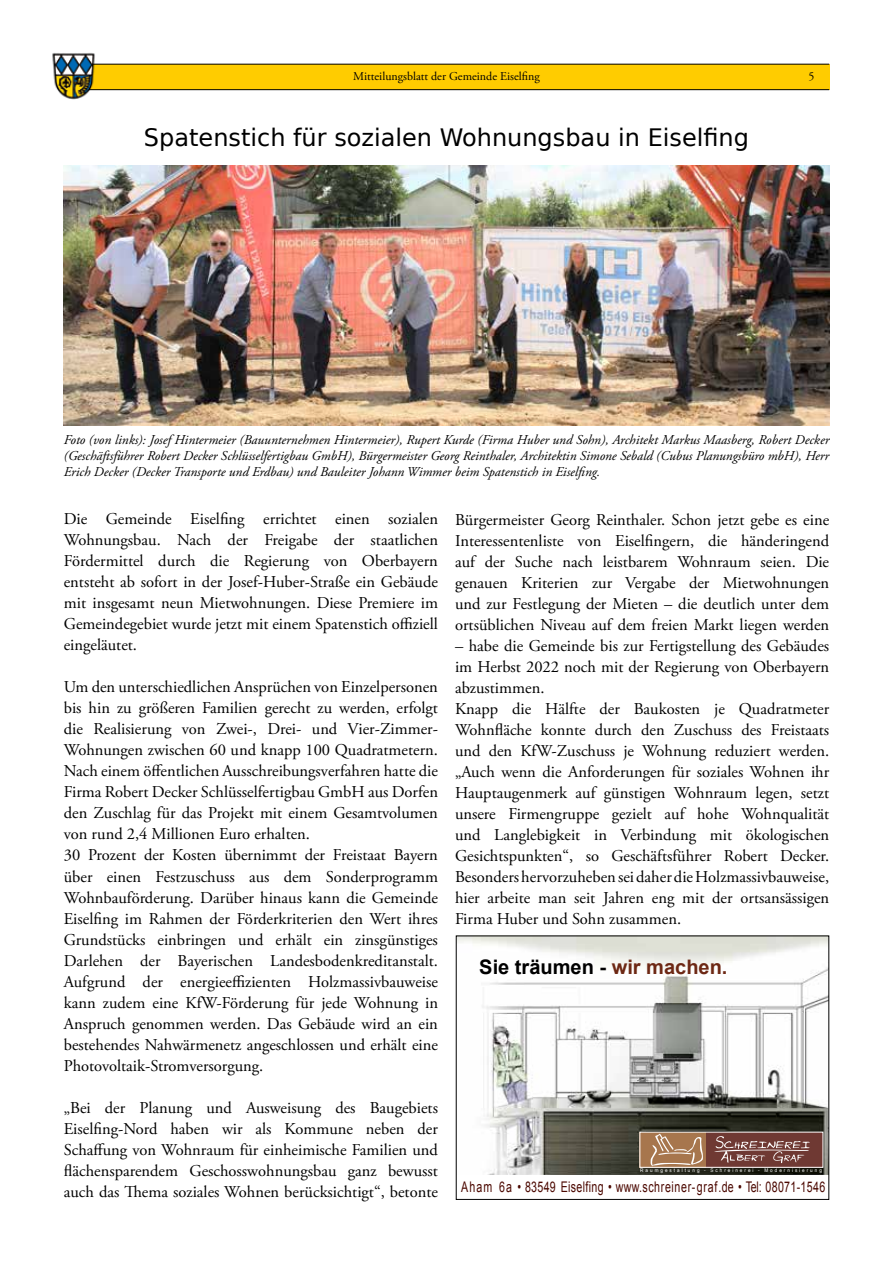
<style>
.page{position:relative;width:893px;height:1263px;background:#fff}
.page>*{position:absolute;margin:0;border:0;box-sizing:border-box;transform-origin:0 0}
.t1{font:24px "DejaVu Sans";color:#000}
.t2{font:700 20.1px "Arial";color:#000}
.t3{font:16.5px/21px "Adobe Garamond Pro";color:#000;text-align:justify}
.t4{font:14.7px "Arial";letter-spacing:.03em;color:#4b0800;scale:.72 1}
.t5{font:italic 13.5px/16.2px "Adobe Garamond Pro";color:#000;text-align:justify}
.t6{font:12px "Adobe Garamond Pro";color:#000}
.t7{font:5.1px "Arial Narrow";letter-spacing:.35em;color:#fff;scale:1.11 1}
.s1{color:#6d2814}
</style>
<div class="page">
<div style="left:71px;top:64px;width:758px;height:25px;background:#fc0"></div>
<hr style="left:68px;top:64px;width:761px;height:1px;background:#000">
<hr style="left:68px;top:89px;width:761px;height:1px;background:#000">
<img style="left:52px;top:53px;width:47px;height:47px">
<img style="left:64px;top:165px;width:765px;height:261px">
<img style="left:458px;top:937px;width:369px;height:238px">
<div style="left:640px;top:1132px;width:66px;height:35px;background:#a7764d"></div>
<div style="left:706px;top:1132px;width:117px;height:35px;background:#6f3933"></div>
<svg style="left:714px;top:1136px;width:96px;height:27px"></svg>
<svg style="left:650px;top:1134px;width:53px;height:31px"></svg>
<div style="left:456px;top:935px;width:373px;height:265px;border:1px solid #000"></div>
<p class="t6" style="left:353px;top:69px;width:188px">Mitteilungsblatt der Gemeinde Eiselfing</p>
<p class="t6" style="left:809px;top:69px;width:7px">5</p>
<h1 class="t1" style="left:144px;top:118px;width:607px">Spatenstich für sozialen Wohnungsbau in Eiselfing</h1>
<p class="t5" style="left:64px;top:431px;width:767px">Foto (von links): Josef Hintermeier (Bauunternehmen Hintermeier), Rupert Kurde (Firma Huber und Sohn), Architekt Markus Maasberg, Robert Decker (Geschäftsführer Robert Decker Schlüsselfertigbau GmbH), Bürgermeister Georg Reinthaler, Architektin Simone Sebald (Cubus Planungsbüro mbH), Herr Erich Decker (Decker Transporte und Erdbau) und Bauleiter Johann Wimmer beim Spatenstich in Eiselfing.</p>
<p class="t3" style="left:64px;top:509px;width:376px">Die Gemeinde Eiselfing errichtet einen sozialen Wohnungsbau. Nach der Freigabe der staatlichen Fördermittel durch die Regierung von Oberbayern entsteht ab sofort in der Josef-Huber-Straße ein Gebäude mit insgesamt neun Mietwohnungen. Diese Premiere im Gemeindegebiet wurde jetzt mit einem Spatenstich offiziell eingeläutet.</p>
<p class="t3" style="left:64px;top:677px;width:376px;text-align:left">Um den unterschiedlichen Ansprüchen von Einzelpersonen bis hin zu größeren Familien gerecht zu werden, erfolgt die Realisierung von Zwei-, Drei- und Vier-Zimmer-Wohnungen zwischen 60 und knapp 100 Quadratmetern.<br>Nach einem öffentlichen Ausschreibungsverfahren hatte die Firma Robert Decker Schlüsselfertigbau GmbH aus Dorfen den Zuschlag für das Projekt mit einem Gesamtvolumen von rund 2,4 Millionen Euro erhalten.<br>30 Prozent der Kosten übernimmt der Freistaat Bayern über einen Festzuschuss aus dem Sonderprogramm Wohnbauförderung. Darüber hinaus kann die Gemeinde Eiselfing im Rahmen der Förderkriterien den Wert ihres Grundstücks einbringen und erhält ein zinsgünstiges Darlehen der Bayerischen Landesbodenkreditanstalt.<br>Aufgrund der energieeffizienten Holzmassivbauweise kann zudem eine KfW-Förderung für jede Wohnung in Anspruch genommen werden. Das Gebäude wird an ein bestehendes Nahwärmenetz angeschlossen und erhält eine Photovoltaik-Stromversorgung.</p>
<p class="t3" style="left:64px;top:1097px;width:376px">„Bei der Planung und Ausweisung des Baugebiets Eiselfing-Nord haben wir als Kommune neben der Schaffung von Wohnraum für einheimische Familien und flächensparendem Geschosswohnungsbau ganz bewusst auch das Thema soziales Wohnen berücksichtigt“, betonte</p>
<p class="t3" style="left:455px;top:509px;width:376px">Bürgermeister Georg Reinthaler. Schon jetzt gebe es eine Interessentenliste von Eiselfingern, die händeringend auf der Suche nach leistbarem Wohnraum seien. Die genauen Kriterien zur Vergabe der Mietwohnungen und zur Festlegung der Mieten – die deutlich unter dem ortsüblichen Niveau auf dem freien Markt liegen werden</p>
<p class="t3" style="left:455px;top:635px;width:376px;text-align:left">– habe die Gemeinde bis zur Fertigstellung des Gebäudes im Herbst 2022 noch mit der Regierung von Oberbayern abzustimmen.<br>Knapp die Hälfte der Baukosten je Quadratmeter Wohnfläche konnte durch den Zuschuss des Freistaats und den KfW-Zuschuss je Wohnung reduziert werden. „Auch wenn die Anforderungen für soziales Wohnen ihr Hauptaugenmerk auf günstigen Wohnraum legen, setzt unsere Firmengruppe gezielt auf hohe Wohnqualität und Langlebigkeit in Verbindung mit ökologischen Gesichtspunkten“, so Geschäftsführer Robert Decker.<br>Besonders hervorzuheben sei daher die Holzmassivbauweise, hier arbeite man seit Jahren eng mit der ortsansässigen Firma Huber und Sohn zusammen.</p>
<p class="t2" style="left:479px;top:953px;width:250px">Sie träumen - <span class="s1">wir machen.</span></p>
<p class="t7" style="left:640px;top:1167px;width:165px">Raumgestaltung - Schreinerei - Modernisierung</p>
<p class="t4" style="left:461px;top:1177px;width:507px">Aham 6a • 83549 Eiselfing • www.schreiner-graf.de • Tel: 08071-1546</p>
</div>
